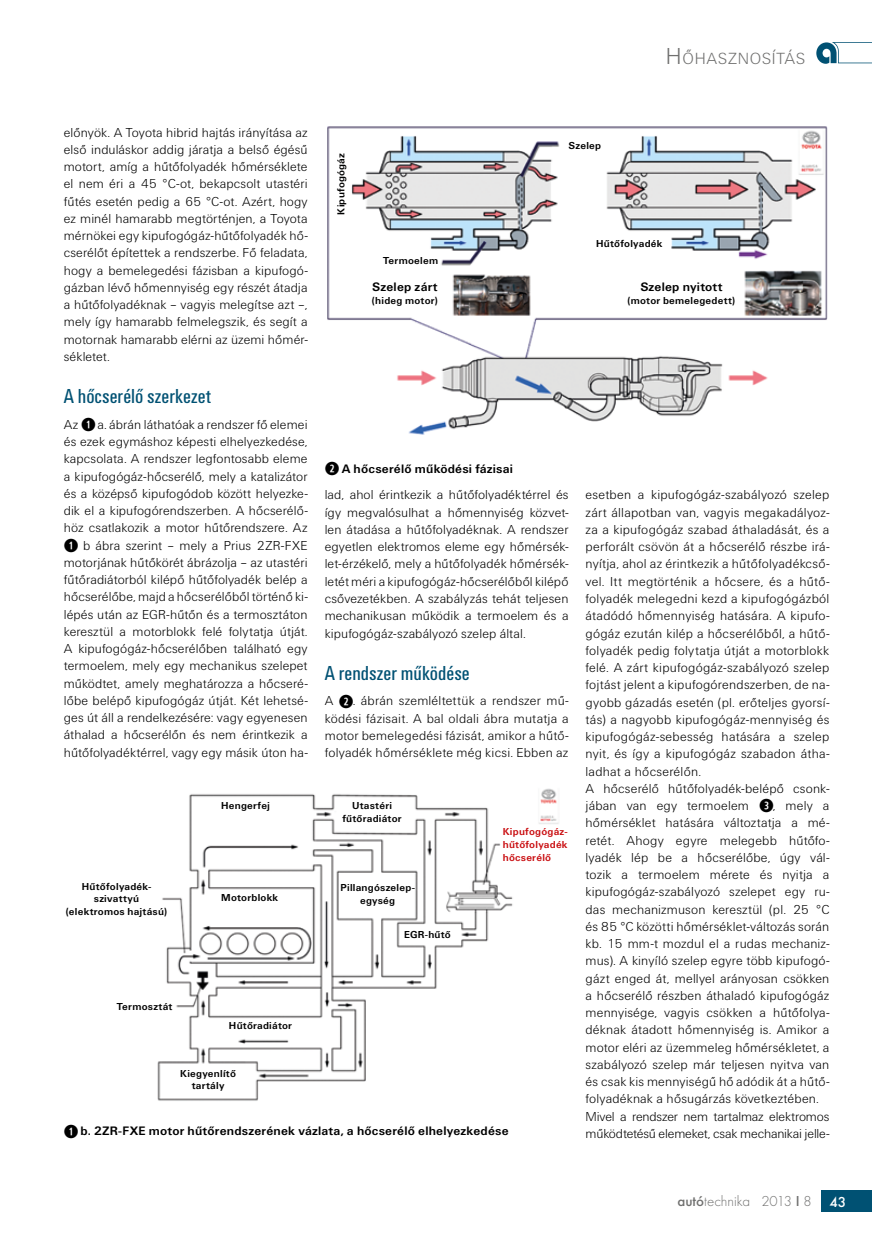
<style>
.page{position:relative;width:872px;height:1246px;background:#fff}
.page>*{position:absolute;margin:0;border:0;box-sizing:border-box;transform-origin:0 0}
.t1{font:21px "U001 Con";color:#005173}
.t2{font:16.8px "U001 Lig";letter-spacing:.03em;color:#70706f}
.t3{font:300 15px "Futura TOT";color:#70706f}
.t4{font:13.5px/17.2px "U001 Lig";letter-spacing:.015em;color:#000;text-align:justify}
.t5{font:700 12.75px "U001";letter-spacing:.015em;color:#000}
.t6{font:700 10.5px/12.6px "U001";letter-spacing:.02em;color:#000;text-align:center}
.t7{font:700 10.5px/12.6px "U001";letter-spacing:.02em;color:#c90c0f;text-align:justify}
.s1{font-size:24px}
.s2{font-family:"Combi Numerals Ltd";font-size:18px}
.s3{font-family:"Combi Numerals Ltd";font-weight:400;font-size:18px}
.s4{font-weight:500}
.s5{font-weight:500;color:#fff}
</style>
<div class="page">
<div style="left:821px;top:1191px;width:51px;height:21px;background:#005173"></div>
<svg style="left:816px;top:42px;width:56px;height:22px"></svg>
<img style="left:327px;top:126px;width:501px;height:309px">
<img style="left:157px;top:788px;width:402px;height:313px">
<p class="t2" style="left:666px;top:49px;width:141px"><span class="s1">H</span>ŐHASZNOSÍTÁS</p>
<p class="t4" style="left:64px;top:124px;width:245px">előnyök. A Toyota hibrid hajtás irányítása az első induláskor addig járatja a belső égésű motort, amíg a hűtőfolyadék hőmérséklete el nem éri a 45 °C-ot, bekapcsolt utastéri fűtés esetén pedig a 65 °C-ot. Azért, hogy ez minél hamarabb megtörténjen, a Toyota mérnökei egy kipufogógáz-hűtőfolyadék hő&shy;cserélőt építettek a rendszerbe. Fő feladata, hogy a bemelegedési fázisban a kipufogó&shy;gázban lévő hőmennyiség egy részét átadja a hűtőfolyadéknak – vagyis melegítse azt –, mely így hamarabb felmelegszik, és segít a motornak hamarabb elérni az üzemi hőmér&shy;sékletet.</p>
<p class="t1" style="left:64px;top:384px;width:149px">A hőcserélő szerkezet</p>
<p class="t4" style="left:64px;top:416px;width:245px">Az <span class="s2">➊</span>a. ábrán láthatóak a rendszer fő elemei és ezek egymáshoz képesti elhelyezkedése, kapcsolata. A rendszer legfontosabb eleme a kipufogógáz-hőcserélő, mely a katalizátor és a középső kipufogódob között helyezke&shy;dik el a kipufogórendszerben. A hőcserélő&shy;höz csatlakozik a motor hűtőrendszere. Az <span class="s2">➊</span> b ábra szerint – mely a Prius 2ZR-FXE motorjának hűtőkörét ábrázolja – az utastéri fűtőradiátorból kilépő hűtőfolyadék belép a hőcserélőbe, majd a hőcserélőből történő ki&shy;lépés után az EGR-hűtőn és a termosztáton keresztül a motorblokk felé folytatja útját.<br>A kipufogógáz-hőcserélőben található egy termoelem, mely egy mechanikus szelepet működtet, amely meghatározza a hőcseré&shy;lőbe belépő kipufogógáz útját. Két lehetsé&shy;ges út áll a rendelkezésére: vagy egyenesen áthalad a hőcserélőn és nem érintkezik a hűtőfolyadéktérrel, vagy egy másik úton ha-</p>
<p class="t6" style="left:568px;top:139px;width:34px">Szelep</p>
<p class="t6" style="left:335px;top:215px;width:63px;rotate:-90deg">Kipufogógáz</p>
<p class="t6" style="left:596px;top:237px;width:68px">Hűtőfolyadék</p>
<p class="t6" style="left:383px;top:255px;width:57px">Termoelem</p>
<p class="t5" style="left:372px;top:280px;width:67px">Szelep zárt</p>
<p class="t6" style="left:372px;top:294px;width:67px">(hideg motor)</p>
<p class="t5" style="left:640px;top:280px;width:84px">Szelep nyitott</p>
<p class="t6" style="left:627px;top:294px;width:109px">(motor bemelegedett)</p>
<p class="t5" style="left:325px;top:462px;width:190px"><span class="s3">➋</span> A hőcserélő működési fázisai</p>
<p class="t4" style="left:325px;top:486px;width:245px">lad, ahol érintkezik a hűtőfolyadéktérrel és így megvalósulhat a hőmennyiség közvet&shy;len átadása a hűtőfolyadéknak. A rendszer egyetlen elektromos eleme egy hőmérsék&shy;let-érzékelő, mely a hűtőfolyadék hőmérsék&shy;letét méri a kipufogógáz-hőcserélőből kilépő csővezetékben. A szabályzás tehát teljesen mechanikusan működik a termoelem és a kipufogógáz-szabályozó szelep által.</p>
<p class="t1" style="left:325px;top:661px;width:147px">A rendszer működése</p>
<p class="t4" style="left:325px;top:692px;width:245px">A <span class="s2">➋</span>. ábrán szemléltettük a rendszer mű&shy;ködési fázisait. A bal oldali ábra mutatja a motor bemelegedési fázisát, amikor a hűtő&shy;folyadék hőmérséklete még kicsi. Ebben az</p>
<p class="t4" style="left:585px;top:486px;width:245px;text-align:left">esetben a kipufogógáz-szabályozó szelep zárt állapotban van, vagyis megakadályoz&shy;za a kipufogógáz szabad áthaladását, és a perforált csövön át a hőcserélő részbe irá&shy;nyítja, ahol az érintkezik a hűtőfolyadékcső&shy;vel. Itt megtörténik a hőcsere, és a hűtő&shy;folyadék melegedni kezd a kipufogógázból átadódó hőmennyiség hatására. A kipufo&shy;gógáz ezután kilép a hőcserélőből, a hűtő&shy;folyadék pedig folytatja útját a motorblokk felé. A zárt kipufogógáz-szabályozó szelep fojtást jelent a kipufogórendszerben, de na&shy;gyobb gázadás esetén (pl. erőteljes gyorsí&shy;tás) a nagyobb kipufogógáz-mennyiség és kipufogógáz-sebesség hatására a szelep nyit, és így a kipufogógáz szabadon átha&shy;ladhat a hőcserélőn.<br>A hőcserélő hűtőfolyadék-belépő csonk&shy;jában van egy termoelem <span class="s2">➌</span>, mely a hőmérséklet hatására változtatja a mé&shy;retét. Ahogy egyre melegebb hűtőfo&shy;lyadék lép be a hőcserélőbe, úgy vál&shy;tozik a termoelem mérete és nyitja a kipufogógáz-szabályozó szelepet egy ru&shy;das mechanizmuson keresztül (pl. 25 °C és 85 °C közötti hőmérséklet-változás során kb. 15 mm-t mozdul el a rudas mechaniz&shy;mus). A kinyíló szelep egyre több kipufogó&shy;gázt enged át, mellyel arányosan csökken a hőcserélő részben áthaladó kipufogógáz mennyisége, vagyis csökken a hűtőfolya&shy;déknak átadott hőmennyiség is. Amikor a motor eléri az üzemmeleg hőmérsékletet, a szabályozó szelep már teljesen nyitva van és csak kis mennyiségű hő adódik át a hűtő&shy;folyadéknak a hősugárzás következtében.<br>Mivel a rendszer nem tartalmaz elektromos működtetésű elemeket, csak mechanikai jelle-</p>
<p class="t6" style="left:221px;top:799px;width:50px">Hengerfej</p>
<p class="t6" style="left:342px;top:799px;width:61px">Utastéri fűtőradiátor</p>
<p class="t7" style="left:503px;top:826px;width:66px">Kipufogógáz&shy;hűtőfolyadék hőcserélő</p>
<p class="t6" style="left:66px;top:880px;width:103px">Hűtőfolyadék&shy;szivattyú (elektromos hajtású)</p>
<p class="t6" style="left:341px;top:881px;width:75px">Pillangószelep-</p>
<p class="t6" style="left:221px;top:891px;width:59px">Motorblokk</p>
<p class="t6" style="left:360px;top:894px;width:37px">egység</p>
<p class="t6" style="left:404px;top:928px;width:48px">EGR-hűtő</p>
<p class="t6" style="left:117px;top:1000px;width:57px">Termosztát</p>
<p class="t6" style="left:229px;top:1019px;width:65px">Hűtőradiátor</p>
<p class="t6" style="left:180px;top:1067px;width:57px">Kiegyenlítő tartály</p>
<p class="t5" style="left:64px;top:1124px;width:446px"><span class="s3">➊</span> b. 2ZR-FXE motor hűtőrendszerének vázlata, a hőcserélő elhelyezkedése</p>
<p class="t3" style="left:677px;top:1193px;width:170px"><span class="s4">autó</span>technika 2013 <span class="s4">I</span> 8 <span class="s5">43</span></p>
</div>
